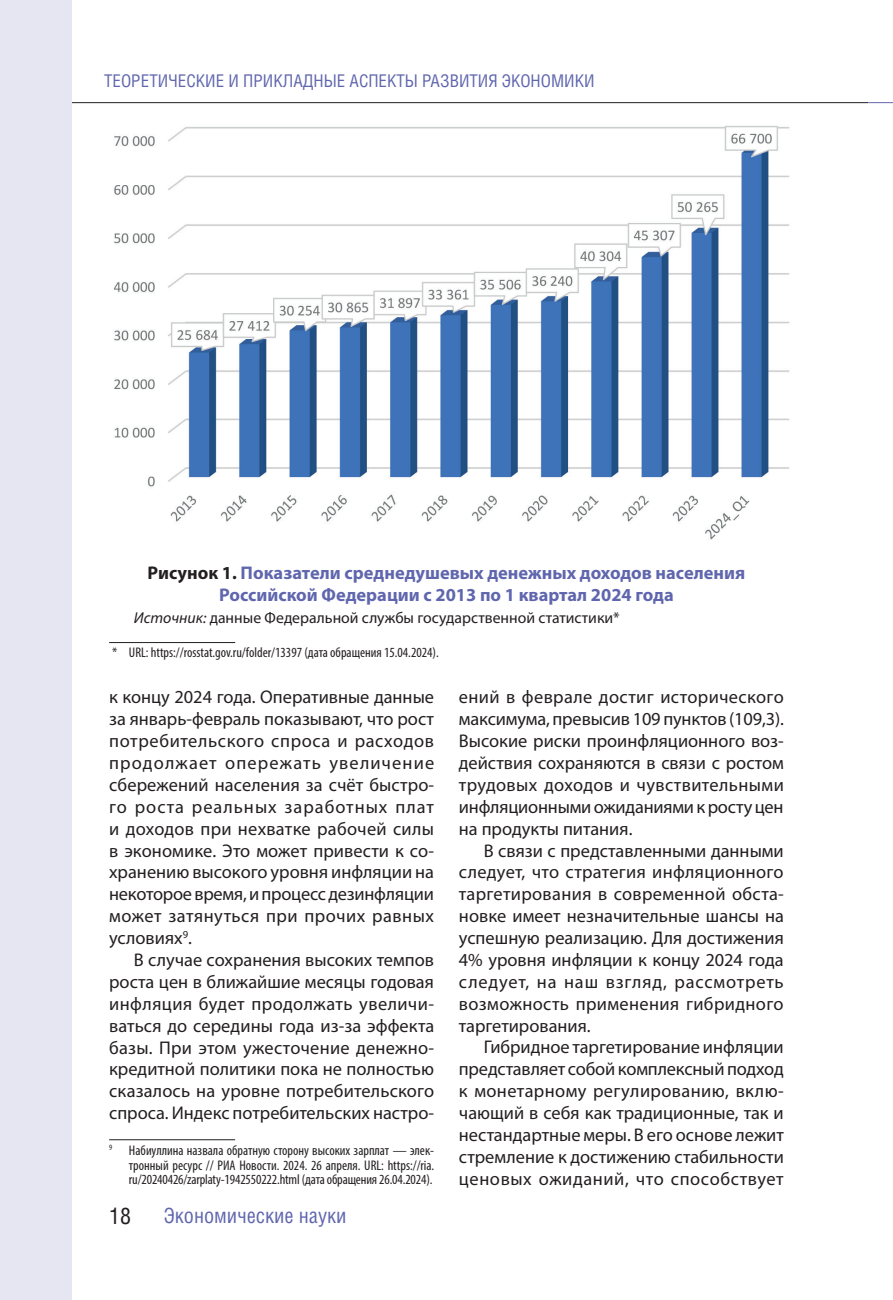
<style>
.page{position:relative;width:893px;height:1300px;background:#fff}
.page>*{position:absolute;margin:0;border:0;box-sizing:border-box;transform-origin:0 0}
.t1{font:22.75px "Helios Cond";color:#231f20}
.t2{font:21px "Helios Cond";color:#6066ae}
.t3{font:18.38px/21.9px "Myriad Pro";color:#231f20;text-align:justify}
.t4{font:700 18.38px/21.9px "Myriad Pro";color:#6066ae;text-align:center}
.t5{font:17.5px "Helios Cond";color:#6066ae}
.t6{font:15.75px "Myriad Pro";color:#231f20}
.t7{font:condensed 14px/14.9px "Myriad Pro";letter-spacing:-.01em;color:#231f20;text-align:justify}
.s1{color:#231f20}
.s2{font-style:italic}
</style>
<div class="page">
<hr style="left:0;top:102px;width:868px;height:1px;background:#231f20">
<svg style="left:868px;top:102px;width:25px;height:1px"></svg>
<div style="left:0;top:0;width:72px;height:1300px;background:#e6e5f2"></div>
<hr style="left:109px;top:1139px;width:126px;height:1px;background:#231f20">
<img style="left:114px;top:125px;width:676px;height:415px">
<hr style="left:109px;top:642px;width:126px;height:1px;background:#231f20">
<p class="t5" style="left:104px;top:70px;width:492px">ТЕОРЕТИЧЕСКИЕ И ПРИКЛАДНЫЕ АСПЕКТЫ РАЗВИТИЯ ЭКОНОМИКИ</p>
<p class="t4" style="left:148px;top:562px;width:599px"><span class="s1">Рисунок 1.</span> Показатели среднедушевых денежных доходов населения<br>Российской Федерации с 2013 по 1 квартал 2024 года</p>
<p class="t6" style="left:134px;top:608px;width:492px"><span class="s2">Источник:</span> данные Федеральной службы государственной статистики*<sup>1</sup></p>
<p class="t7" style="left:109px;top:645px;width:331px"><sup>1</sup>* URL: https://rosstat.gov.ru/folder/13397 (дата обращения 15.04.2024).</p>
<p class="t3" style="left:109px;top:686px;width:327px">к концу 2024 года. Оперативные данные за январь-февраль показывают, что рост потребительского спроса и расходов продолжает опережать увеличение сбережений населения за счёт быстро&shy;го роста реальных заработных плат и доходов при нехватке рабочей силы в экономике. Это может привести к со&shy;хранению высокого уровня инфляции на некоторое время, и процесс дезинфляции может затянуться при прочих равных условиях<sup>9</sup>.</p>
<p class="t3" style="left:109px;top:948px;width:327px;text-indent:25px">В случае сохранения высоких темпов роста цен в ближайшие месяцы годовая инфляция будет продолжать увеличи&shy;ваться до середины года из-за эффекта базы. При этом ужесточение денежно&shy;кредитной политики пока не полностью сказалось на уровне потребительского спроса. Индекс потребительских настро-</p>
<p class="t7" style="left:129px;top:1142px;width:307px;text-indent:-20px"><sup>9</sup> Набиуллина назвала обратную сторону высоких зарплат — элек&shy;тронный ресурс // РИА Новости. 2024. 26 апреля. URL: https://ria. ru/20240426/zarplaty-1942550222.html (дата обращения 26.04.2024).</p>
<p class="t1" style="left:109px;top:1202px;width:23px">18</p>
<p class="t2" style="left:164px;top:1203px;width:184px">Экономические науки</p>
<p class="t3" style="left:459px;top:686px;width:327px">ений в феврале достиг исторического максимума, превысив 109 пунктов (109,3).<br>Высокие риски проинфляционного воз&shy;действия сохраняются в связи с ростом трудовых доходов и чувствительными инфляционными ожиданиями к росту цен на продукты питания.</p>
<p class="t3" style="left:459px;top:839px;width:327px;text-indent:25px">В связи с представленными данными следует, что стратегия инфляционного таргетирования в современной обста&shy;новке имеет незначительные шансы на успешную реализацию. Для достижения 4% уровня инфляции к концу 2024 года следует, на наш взгляд, рассмотреть возможность применения гибридного таргетирования.</p>
<p class="t3" style="left:459px;top:1036px;width:327px;text-indent:25px">Гибридное таргетирование инфляции представляет собой комплексный подход к монетарному регулированию, вклю&shy;чающий в себя как традиционные, так и нестандартные меры. В его основе лежит стремление к достижению стабильности ценовых ожиданий, что способствует</p>
</div>
